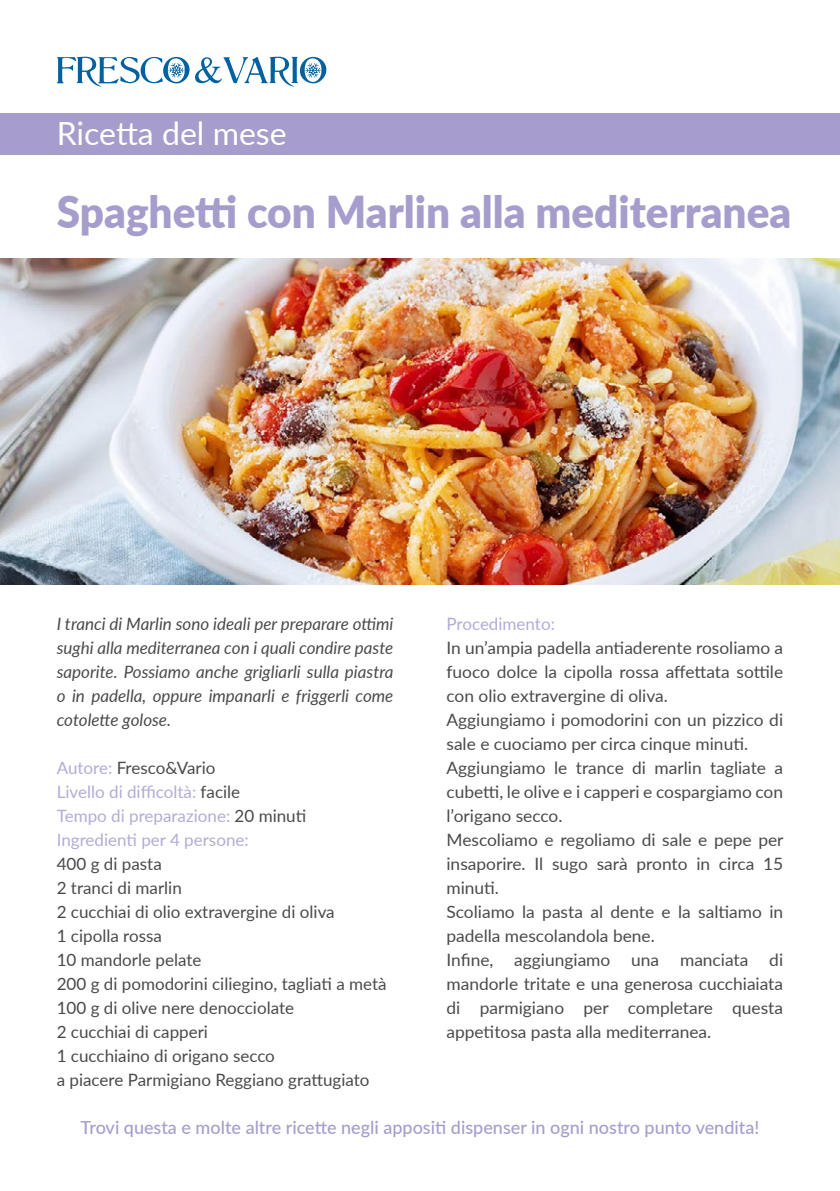
<style>
.page{position:relative;width:840px;height:1191px;background:#fff}
.page>*{position:absolute;margin:0;border:0;box-sizing:border-box;transform-origin:0 0}
.t1{font:900 44px "Lato";color:#a69dcd;scale:.96 1}
.t2{font:32px "Lato";color:#fff}
.t3{font:500 18px "Lato";color:#a69dcd}
.t4{font:17px/24px "Lato";color:#4a4a49}
.t5{font:italic 17px/24px "Lato";color:#4a4a49;text-align:justify}
.t6{font:17px/24px "Lato";color:#b4abd5}
.s1{color:#4a4a49}
</style>
<div class="page">
<img style="left:1px;top:258px;width:838px;height:327px">
<div style="left:0;top:113px;width:839px;height:42px;background:#a69dcd"></div>
<svg style="left:195px;top:57px;width:131px;height:30px"></svg>
<svg style="left:57px;top:57px;width:132px;height:30px"></svg>
<h2 class="t2" style="left:57px;top:110px;width:231px">Ricetta del mese</h2>
<h1 class="t1" style="left:57px;top:178px;width:766px">Spaghetti con Marlin alla mediterranea</h1>
<p class="t5" style="left:57px;top:611px;width:338px">I tranci di Marlin sono ideali per preparare ottimi sughi alla mediterranea con i quali condire paste saporite. Possiamo anche grigliarli sulla piastra o in padella, oppure impanarli e friggerli come cotolette golose.</p>
<p class="t6" style="left:57px;top:755px;width:251px">Autore: <span class="s1">Fresco&amp;Vario<br></span>Livello di difficoltà: <span class="s1">facile<br></span>Tempo di preparazione: <span class="s1">20 minuti<br></span>Ingredienti per 4 persone:</p>
<p class="t4" style="left:57px;top:851px;width:331px">400 g di pasta<br>2 tranci di marlin<br>2 cucchiai di olio extravergine di oliva<br>1 cipolla rossa<br>10 mandorle pelate<br>200 g di pomodorini ciliegino, tagliati a metà<br>100 g di olive nere denocciolate<br>2 cucchiai di capperi<br>1 cucchiaino di origano secco<br>a piacere Parmigiano Reggiano grattugiato</p>
<p class="t6" style="left:446px;top:611px;width:110px">Procedimento:</p>
<p class="t4" style="left:446px;top:635px;width:338px">In un’ampia padella antiaderente rosoliamo a fuoco dolce la cipolla rossa affettata sottile con olio extravergine di oliva.<br>Aggiungiamo i pomodorini con un pizzico di sale e cuociamo per circa cinque minuti.<br>Aggiungiamo le trance di marlin tagliate a cubetti, le olive e i capperi e cospargiamo con l’origano secco.<br>Mescoliamo e regoliamo di sale e pepe per insaporire. Il sugo sarà pronto in circa 15 minuti.<br>Scoliamo la pasta al dente e la saltiamo in padella mescolandola bene.<br>Infine, aggiungiamo una manciata di mandorle tritate e una generosa cucchiaiata di parmigiano per completare questa appetitosa pasta alla mediterranea.</p>
<p class="t3" style="left:81px;top:1114px;width:679px">Trovi questa e molte altre ricette negli appositi dispenser in ogni nostro punto vendita!</p>
</div>
